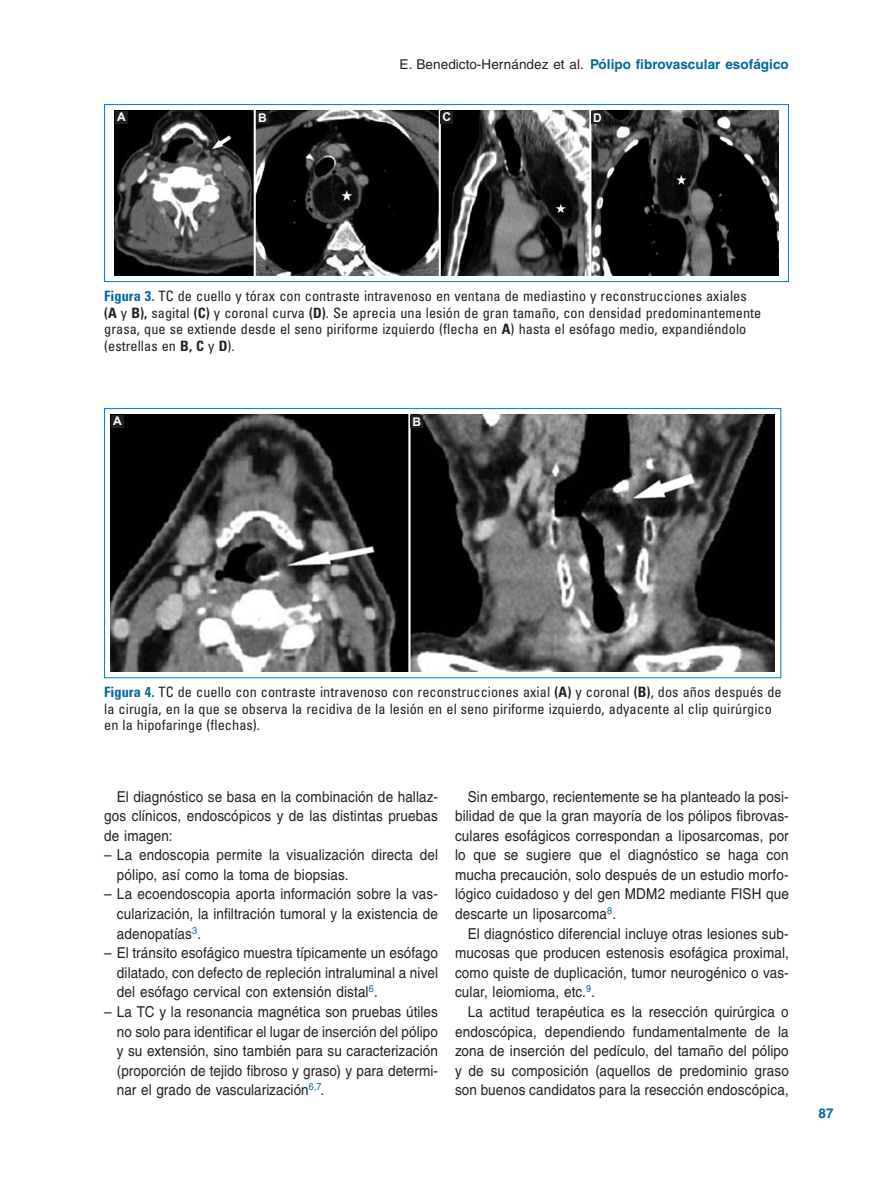
<style>
.page{position:relative;width:893px;height:1191px;background:#fff}
.page>*{position:absolute;margin:0;border:0;box-sizing:border-box;transform-origin:0 0}
.TX{font:15px/19.6px "Helvetica LT Std";letter-spacing:.01em;color:#231f20;text-align:justify;scale:.9 1}
.L{font:15px/19.6px "Helvetica LT Std";letter-spacing:.01em;color:#231f20;text-align:justify;scale:.9 1}
.FGC{font:condensed 14.25px/16.5px "Univers LT Std";letter-spacing:.005em;color:#231f20}
.FOLIO{font:700 13.5px "Helvetica LT Std";letter-spacing:.005em;color:#00679d}
.t1{font:700 12px "Arial";color:#fff}
.s1{font-weight:400;color:#231f20}
.s2{font-weight:700;color:#00679d}
.s3{font-weight:700}
</style>
<div class="page">
<img style="left:115px;top:111px;width:663px;height:164px">
<div style="left:591px;top:111px;width:13px;height:13px;background:#231f20"></div>
<div style="left:441px;top:111px;width:12px;height:13px;background:#231f20"></div>
<div style="left:256px;top:111px;width:13px;height:13px;background:#231f20"></div>
<div style="left:115px;top:111px;width:13px;height:13px;background:#231f20"></div>
<div style="left:104px;top:104px;width:685px;height:178px;border:1px solid #007bc2"></div>
<img style="left:111px;top:415px;width:663px;height:256px">
<div style="left:411px;top:415px;width:12px;height:13px;background:#231f20"></div>
<div style="left:111px;top:415px;width:13px;height:13px;background:#231f20"></div>
<div style="left:104px;top:408px;width:677px;height:270px;border:1px solid #007bc2"></div>
<p class="FOLIO" style="left:400px;top:56px;width:391px"><span class="s1">E. Benedicto-Hernández et al.</span> Pólipo fibrovascular esofágico</p>
<p class="t1" style="left:117px;top:108px;width:10px">A</p>
<p class="t1" style="left:258px;top:109px;width:10px">B</p>
<p class="t1" style="left:443px;top:108px;width:10px">C</p>
<p class="t1" style="left:593px;top:109px;width:10px">D</p>
<p class="FGC" style="left:104px;top:288px;width:659px"><span class="s2">Figura 3.</span> TC de cuello y tórax con contraste intravenoso en ventana de mediastino y reconstrucciones axiales <span class="s3">(A</span> y <span class="s3">B),</span> sagital <span class="s3">(C)</span> y coronal curva <span class="s3">(D)</span>. Se aprecia una lesión de gran tamaño, con densidad predominantemente grasa, que se extiende desde el seno piriforme izquierdo (flecha en <span class="s3">A</span>) hasta el esófago medio, expandiéndolo (estrellas en <span class="s3">B, C</span> y <span class="s3">D</span>).</p>
<p class="t1" style="left:113px;top:412px;width:10px">A</p>
<p class="t1" style="left:413px;top:413px;width:10px">B</p>
<p class="FGC" style="left:104px;top:684px;width:679px"><span class="s2">Figura 4.</span> TC de cuello con contraste intravenoso con reconstrucciones axial <span class="s3">(A)</span> y coronal <span class="s3">(B)</span>, dos años después de la cirugía, en la que se observa la recidiva de la lesión en el seno piriforme izquierdo, adyacente al clip quirúrgico en la hipofaringe (flechas).</p>
<p class="TX" style="left:104px;top:786px;width:372px;text-indent:13px">El diagnóstico se basa en la combinación de hallaz&shy;gos clínicos, endoscópicos y de las distintas pruebas de imagen:</p>
<p class="L" style="left:117px;top:845px;width:358px;text-indent:-13px">– La endoscopia permite la visualización directa del pólipo, así como la toma de biopsias.</p>
<p class="L" style="left:117px;top:884px;width:358px;text-indent:-13px">– La ecoendoscopia aporta información sobre la vas&shy;cularización, la infiltración tumoral y la existencia de adenopatías<sup>3</sup>.</p>
<p class="L" style="left:117px;top:943px;width:358px;text-indent:-13px">– El tránsito esofágico muestra típicamente un esófago dilatado, con defecto de repleción intraluminal a nivel del esófago cervical con extensión distal<sup>6</sup>.</p>
<p class="L" style="left:117px;top:1001px;width:358px;text-indent:-13px">– La TC y la resonancia magnética son pruebas útiles no solo para identificar el lugar de inserción del pólipo y su extensión, sino también para su caracterización (proporción de tejido fibroso y graso) y para determi&shy;nar el grado de vascularización<sup>6,7</sup>.</p>
<p class="TX" style="left:455px;top:786px;width:372px;text-indent:13px">Sin embargo, recientemente se ha planteado la posi&shy;bilidad de que la gran mayoría de los pólipos fibrovas&shy;culares esofágicos correspondan a liposarcomas, por lo que se sugiere que el diagnóstico se haga con mucha precaución, solo después de un estudio morfo&shy;lógico cuidadoso y del gen MDM2 mediante FISH que descarte un liposarcoma<sup>8</sup>.</p>
<p class="TX" style="left:455px;top:923px;width:372px;text-indent:13px">El diagnóstico diferencial incluye otras lesiones sub&shy;mucosas que producen estenosis esofágica proximal, como quiste de duplicación, tumor neurogénico o vas&shy;cular, leiomioma, etc.<sup>9</sup>.</p>
<p class="TX" style="left:455px;top:1001px;width:372px;text-indent:13px">La actitud terapéutica es la resección quirúrgica o endoscópica, dependiendo fundamentalmente de la zona de inserción del pedículo, del tamaño del pólipo y de su composición (aquellos de predominio graso son buenos candidatos para la resección endoscópica,</p>
<p class="FOLIO" style="left:819px;top:1104px;width:17px">87</p>
</div>
